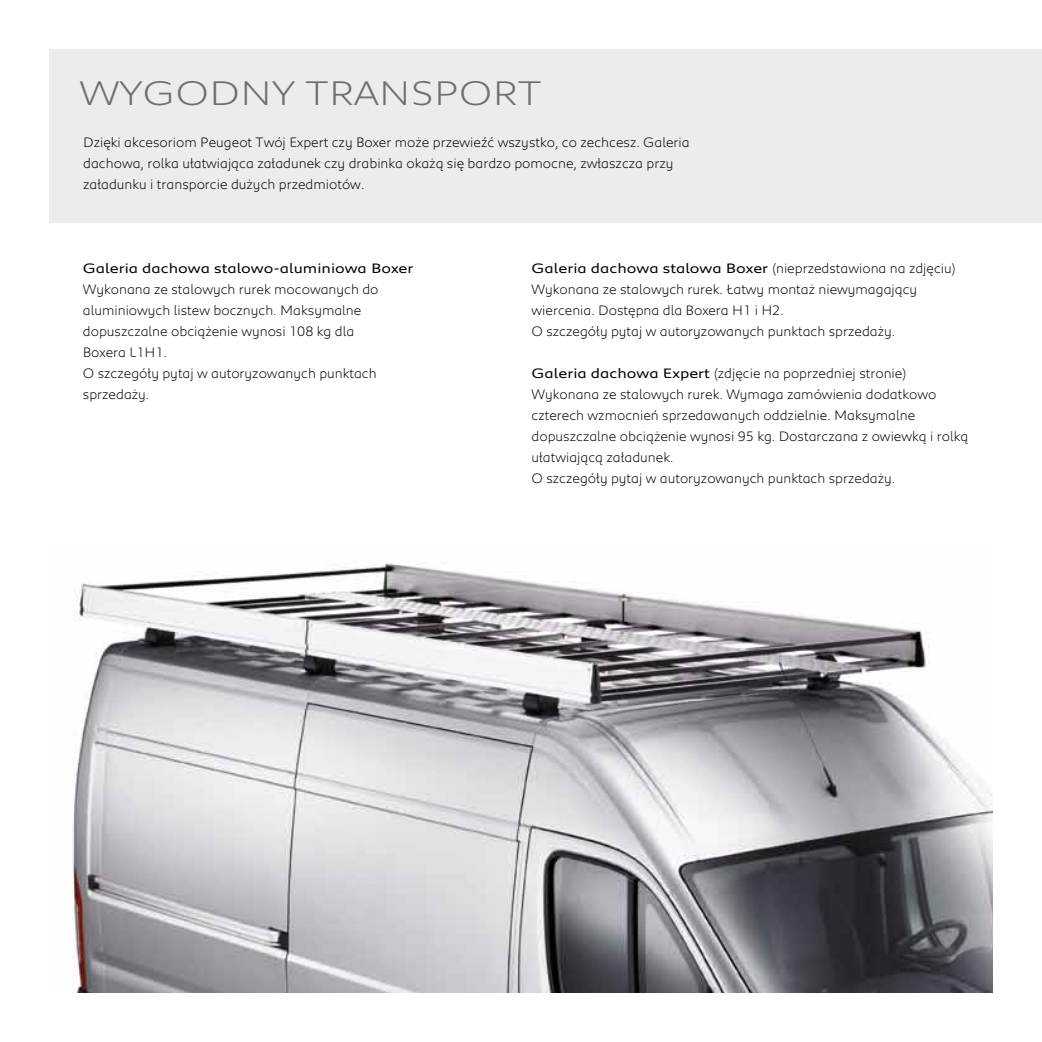
<style>
.page{position:relative;width:1042px;height:1042px;background:#fff}
.page>*{position:absolute;margin:0;border:0;box-sizing:border-box;transform-origin:0 0}
.t1{font:300 35px "Peugeot Expanded";color:#6f6f6e}
.t2{font:300 14px/21px "Peugeot";color:#000}
.t3{font:14px "Peugeot Expanded";color:#000}
.s1{font-family:"Peugeot Expanded";font-weight:400}
</style>
<div class="page">
<div style="left:50px;top:50px;width:992px;height:173px;background:#ececed"></div>
<img style="left:72px;top:563px;width:920px;height:429px">
<h1 class="t1" style="left:79px;top:69px;width:463px">WYGODNY TRANSPORT</h1>
<p class="t2" style="left:83px;top:131px;width:608px">Dzięki akcesoriom Peugeot Twój Expert czy Boxer może przewieźć wszystko, co zechcesz. Galeria dachowa, rolka ułatwiająca załadunek czy drabinka okażą się bardzo pomocne, zwłaszcza przy załadunku i transporcie dużych przedmiotów.</p>
<p class="t3" style="left:83px;top:259px;width:332px">Galeria dachowa stalowo-aluminiowa Boxer</p>
<p class="t2" style="left:83px;top:278px;width:297px">Wykonana ze stalowych rurek mocowanych do aluminiowych listew bocznych. Maksymalne dopuszczalne obciążenie wynosi 108 kg dla Boxera L1H1.<br>O szczegóły pytaj w autoryzowanych punktach sprzedaży.</p>
<p class="t2" style="left:531px;top:257px;width:426px"><span class="s1">Galeria dachowa stalowa Boxer</span> (nieprzedstawiona na zdjęciu)<br>Wykonana ze stalowych rurek. Łatwy montaż niewymagający wiercenia. Dostępna dla Boxera H1 i H2.<br>O szczegóły pytaj w autoryzowanych punktach sprzedaży.</p>
<p class="t2" style="left:531px;top:362px;width:438px"><span class="s1">Galeria dachowa Expert</span> (zdjęcie na poprzedniej stronie)<br>Wykonana ze stalowych rurek. Wymaga zamówienia dodatkowo czterech wzmocnień sprzedawanych oddzielnie. Maksymalne dopuszczalne obciążenie wynosi 95 kg. Dostarczana z owiewką i rolką ułatwiającą załadunek.<br>O szczegóły pytaj w autoryzowanych punktach sprzedaży.</p>
</div>
